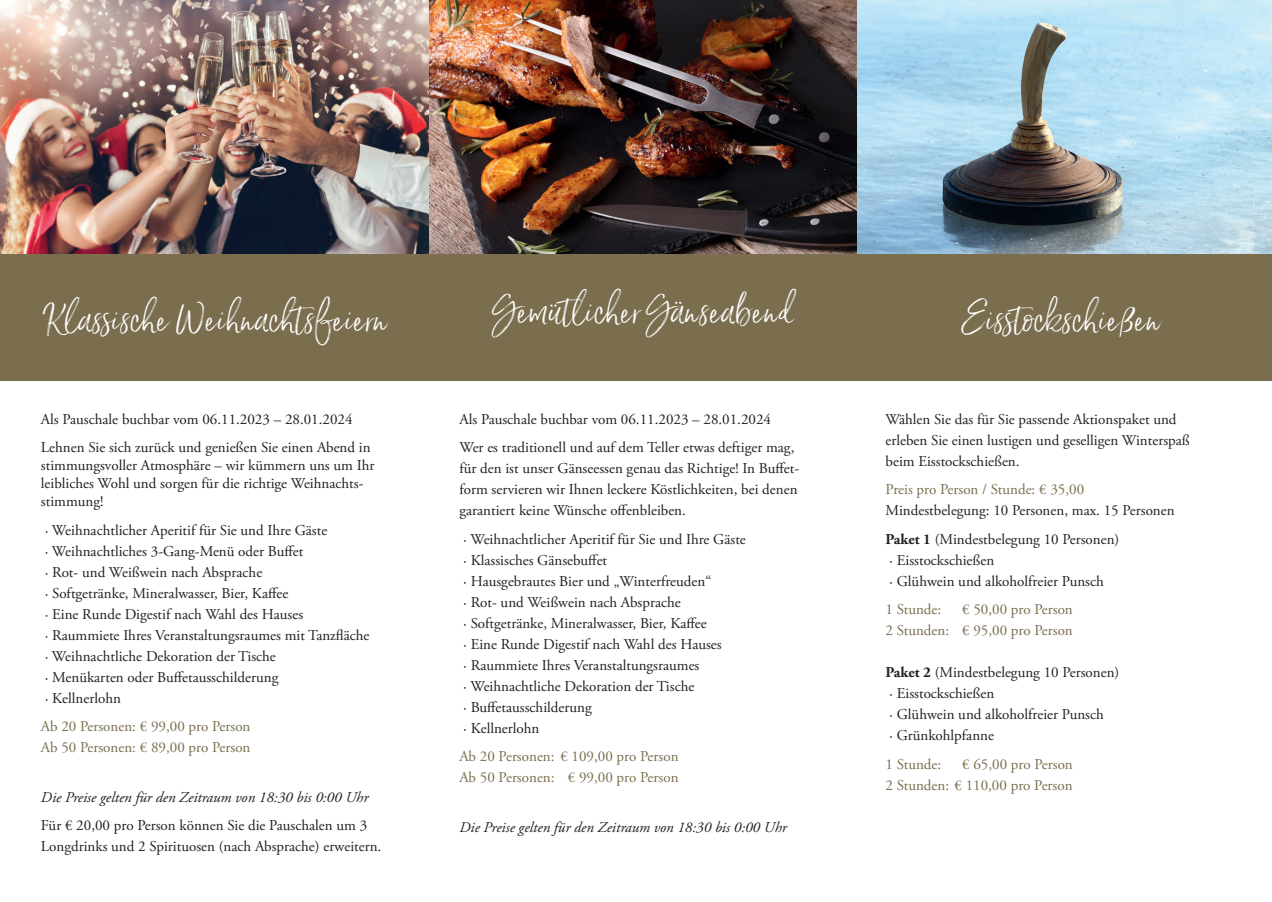
<style>
.page{position:relative;width:1272px;height:902px;background:#fff}
.page>*{position:absolute;margin:0;border:0;box-sizing:border-box;transform-origin:0 0}
.t1{font:36px "Saturday Script";color:#fff}
.t2{font:15px/21px "Adobe Garamond Pro";color:#231f20}
.t3{font:15px/21px "Adobe Garamond Pro";color:#7a6e4f}
.t4{font:italic 15px "Adobe Garamond Pro";color:#231f20}
.s1{font-weight:700}
</style>
<div class="page">
<div style="left:0;top:253px;width:1271px;height:128px;background:#7a6e4f"></div>
<img style="left:0;top:0;width:1271px;height:253px">
<img style="left:429px;top:0;width:427px;height:253px">
<h1 class="t1" style="left:44px;top:296px;width:345px">Klassische Weihnachtsfeiern</h1>
<h1 class="t1" style="left:493px;top:289px;width:301px">Gemütlicher Gänseabend</h1>
<h1 class="t1" style="left:962px;top:296px;width:200px">Eisstockschießen</h1>
<p class="t2" style="left:41px;top:405px;width:331px;line-height:28.5px">Als Pauschale buchbar vom 06.11.2023 – 28.01.2024<br>Lehnen Sie sich zurück und genießen Sie einen Abend in</p>
<p class="t2" style="left:41px;top:457px;width:335px;line-height:18px">stimmungsvoller Atmosphäre – wir kümmern uns um Ihr leibliches Wohl und sorgen für die richtige Weihnachts&shy;stimmung!</p>
<p class="t2" style="left:45px;top:520px;width:326px">· Weihnachtlicher Aperitif für Sie und Ihre Gäste<br>· Weihnachtliches 3-Gang-Menü oder Buffet<br>· Rot- und Weißwein nach Absprache<br>· Softgetränke, Mineralwasser, Bier, Kaffee<br>· Eine Runde Digestif nach Wahl des Hauses<br>· Raummiete Ihres Veranstaltungsraumes mit Tanzfläche · Weihnachtliche Dekoration der Tische<br>· Menükarten oder Buffetausschilderung<br>· Kellnerlohn</p>
<p class="t3" style="left:41px;top:716px;width:211px">Ab 20 Personen: € 99,00 pro Person<br>Ab 50 Personen: € 89,00 pro Person</p>
<p class="t4" style="left:41px;top:788px;width:329px">Die Preise gelten für den Zeitraum von 18:30 bis 0:00 Uhr</p>
<p class="t2" style="left:41px;top:815px;width:342px">Für € 20,00 pro Person können Sie die Pauschalen um 3<br>Longdrinks und 2 Spirituosen (nach Absprache) erweitern.</p>
<p class="t2" style="left:459px;top:405px;width:336px;line-height:28.5px">Als Pauschale buchbar vom 06.11.2023 – 28.01.2024<br>Wer es traditionell und auf dem Teller etwas deftiger mag,</p>
<p class="t2" style="left:459px;top:458px;width:341px;text-align:justify">für den ist unser Gänseessen genau das Richtige! In Buffet&shy;form servieren wir Ihnen leckere Köstlichkeiten, bei denen garantiert keine Wünsche offenbleiben.</p>
<p class="t2" style="left:463px;top:529px;width:284px">· Weihnachtlicher Aperitif für Sie und Ihre Gäste · Klassisches Gänsebuffet<br>· Hausgebrautes Bier und „Winterfreuden“<br>· Rot- und Weißwein nach Absprache<br>· Softgetränke, Mineralwasser, Bier, Kaffee<br>· Eine Runde Digestif nach Wahl des Hauses<br>· Raummiete Ihres Veranstaltungsraumes<br>· Weihnachtliche Dekoration der Tische<br>· Buffetausschilderung<br>· Kellnerlohn</p>
<p class="t3" style="left:459px;top:746px;width:221px">Ab 20 Personen: € 109,00 pro Person<br>Ab 50 Personen: € 99,00 pro Person</p>
<p class="t4" style="left:459px;top:818px;width:329px">Die Preise gelten für den Zeitraum von 18:30 bis 0:00 Uhr</p>
<p class="t2" style="left:885px;top:409px;width:306px">Wählen Sie das für Sie passende Aktionspaket und erleben Sie einen lustigen und geselligen Winterspaß beim Eisstockschießen.</p>
<p class="t3" style="left:885px;top:479px;width:200px">Preis pro Person / Stunde: € 35,00</p>
<p class="t2" style="left:885px;top:496px;width:290px;line-height:28.5px">Mindestbelegung: 10 Personen, max. 15 Personen<br><span class="s1">Paket 1</span> (Mindestbelegung 10 Personen)</p>
<p class="t2" style="left:889px;top:550px;width:216px">· Eisstockschießen<br>· Glühwein und alkoholfreier Punsch</p>
<p class="t3" style="left:885px;top:599px;width:57px">1 Stunde:</p>
<p class="t3" style="left:885px;top:599px;width:189px;text-align:right">€ 50,00 pro Person<br>2 Stunden: € 95,00 pro Person</p>
<p class="t2" style="left:885px;top:662px;width:235px"><span class="s1">Paket 2</span> (Mindestbelegung 10 Personen) · Eisstockschießen<br>· Glühwein und alkoholfreier Punsch<br>· Grünkohlpfanne</p>
<p class="t3" style="left:885px;top:754px;width:57px">1 Stunde:</p>
<p class="t3" style="left:885px;top:754px;width:189px;text-align:right">€ 65,00 pro Person<br>2 Stunden: € 110,00 pro Person</p>
</div>
